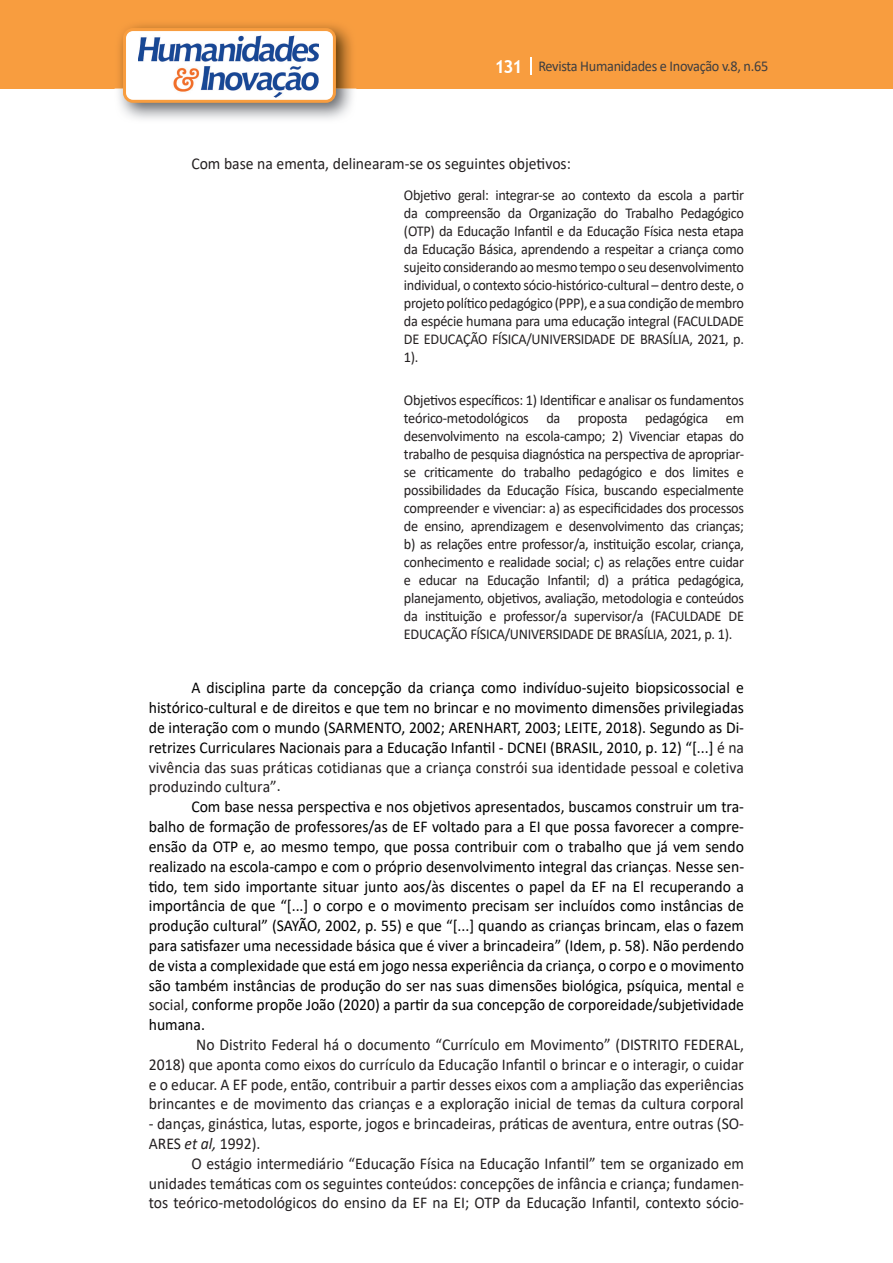
<style>
.page{position:relative;width:893px;height:1263px;background:#fff}
.page>*{position:absolute;margin:0;border:0;box-sizing:border-box;transform-origin:0 0}
.t1{font:16.5px/19.8px "Calibri";color:#000001;text-align:justify;scale:.95 1}
.t2{font:16.5px/19.8px "Calibri";color:#231f20;text-align:justify;scale:.95 1}
.t3{font:15px/18px "Calibri";letter-spacing:-.02em;color:#231f20;text-align:justify;scale:.95 1}
.t4{font:15px "Calibri";letter-spacing:-.02em;color:#3e3e3f;scale:.95 1}
.s1{font-family:"Trebuchet MS";font-weight:700;font-size:18px;color:#fff}
.s2{color:#231f20}
.s3{color:#ee2d2d}
.s4{font-style:italic}
</style>
<div class="page">
<div style="left:0;top:0;width:893px;height:88px;background:#f89d3f"></div>
<svg style="left:530px;top:57px;width:2px;height:18px"></svg>
<img style="left:115px;top:24px;width:241px;height:95px">
<div style="left:125px;top:30px;width:209px;height:71px;background:#fff;border-radius:9px"></div>
<img style="left:138px;top:35px;width:181px;height:62px">
<div style="left:123px;top:28px;width:213px;height:75px;border:3px solid #f89d3f;border-radius:9px"></div>
<p class="t4" style="left:495px;top:56px;width:290px"><span class="s1">131</span> Revista Humanidades e Inovação v.8, n.65</p>
<p class="t2" style="left:191px;top:153px;width:401px">Com base na ementa, delinearam-se os seguintes objetivos:</p>
<p class="t3" style="left:404px;top:185px;width:360px">Objetivo geral: integrar-se ao contexto da escola a partir da compreensão da Organização do Trabalho Pedagógico (OTP) da Educação Infantil e da Educação Física nesta etapa da Educação Básica, aprendendo a respeitar a criança como sujeito considerando ao mesmo tempo o seu desenvolvimento individual, o contexto sócio-histórico-cultural – dentro deste, o projeto político pedagógico (PPP), e a sua condição de membro da espécie humana para uma educação integral (FACULDADE DE EDUCAÇÃO FÍSICA/UNIVERSIDADE DE BRASÍLIA, 2021, p.<br>1).</p>
<p class="t3" style="left:404px;top:391px;width:360px">Objetivos específicos: 1) Identificar e analisar os fundamentos teórico-metodológicos da proposta pedagógica em desenvolvimento na escola-campo; 2) Vivenciar etapas do trabalho de pesquisa diagnóstica na perspectiva de apropriar&shy;se criticamente do trabalho pedagógico e dos limites e possibilidades da Educação Física, buscando especialmente compreender e vivenciar: a) as especificidades dos processos de ensino, aprendizagem e desenvolvimento das crianças; b) as relações entre professor/a, instituição escolar, criança, conhecimento e realidade social; c) as relações entre cuidar e educar na Educação Infantil; d) a prática pedagógica, planejamento, objetivos, avaliação, metodologia e conteúdos da instituição e professor/a supervisor/a (FACULDADE DE EDUCAÇÃO FÍSICA/UNIVERSIDADE DE BRASÍLIA, 2021, p. 1).</p>
<p class="t1" style="left:149px;top:678px;width:628px;text-indent:43px">A disciplina parte da concepção da criança como indivíduo-sujeito biopsicossocial e histórico-cultural e de direitos e que tem no brincar e no movimento dimensões privilegiadas de interação com o mundo (SARMENTO, 2002; ARENHART, 2003; LEITE, 2018). Segundo as Di&shy;retrizes Curriculares Nacionais para a Educação Infantil - DCNEI (BRASIL, 2010, p. 12) “[...] <span class="s2">é na vivência das suas práticas cotidianas que a criança constrói sua identidade pessoal e coletiva produzindo cultura”.</span></p>
<p class="t1" style="left:149px;top:796px;width:628px;text-indent:43px">Com base nessa perspectiva e nos objetivos apresentados, buscamos construir um tra&shy;balho de formação de professores/as de EF voltado para a EI que possa favorecer a compre&shy;ensão da OTP e, ao mesmo tempo, que possa contribuir com o trabalho que já vem sendo realizado na escola-campo e com o próprio desenvolvimento integral das crianças<span class="s3">.</span> Nesse sen&shy;tido, tem sido importante situar junto aos/às discentes o papel da EF na El recuperando a importância de que “[...] o corpo e o movimento precisam ser incluídos como instâncias de produção cultural” (SAYÃO, 2002, p. 55) e que “[...] quando as crianças brincam, elas o fazem para satisfazer uma necessidade básica que é viver a brincadeira” (Idem, p. 58). Não perdendo de vista a complexidade que está em jogo nessa experiência da criança, o corpo e o movimento são também instâncias de produção do ser nas suas dimensões biológica, psíquica, mental <span class="s2">e social,</span> conforme propõe João (2020) a partir da sua concepção de corporeidade/subjetividade humana.</p>
<p class="t2" style="left:149px;top:1034px;width:628px;text-indent:47px">No Distrito Federal há o documento “Currículo em Movimento” (DISTRITO FEDERAL, 2018) que aponta como eixos do currículo da Educação Infantil o brincar e o interagir, o cuidar e o educar. A EF pode, então, contribuir a partir desses eixos com a ampliação das experiências brincantes e de movimento das crianças e a exploração inicial de temas da cultura corporal</p>
<p class="t2" style="left:149px;top:1113px;width:628px">- danças, ginástica, lutas, esporte, jogos e brincadeiras, práticas de aventura, entre outras (SO-<br>ARES <span class="s4">et al,</span> 1992).</p>
<p class="t2" style="left:149px;top:1153px;width:628px;text-indent:43px">O estágio intermediário “Educação Física na Educação Infantil” tem se organizado em unidades temáticas com os seguintes conteúdos: concepções de infância e criança; fundamen&shy;tos teórico-metodológicos do ensino da EF na EI; OTP da Educação Infantil, contexto sócio-</p>
</div>
